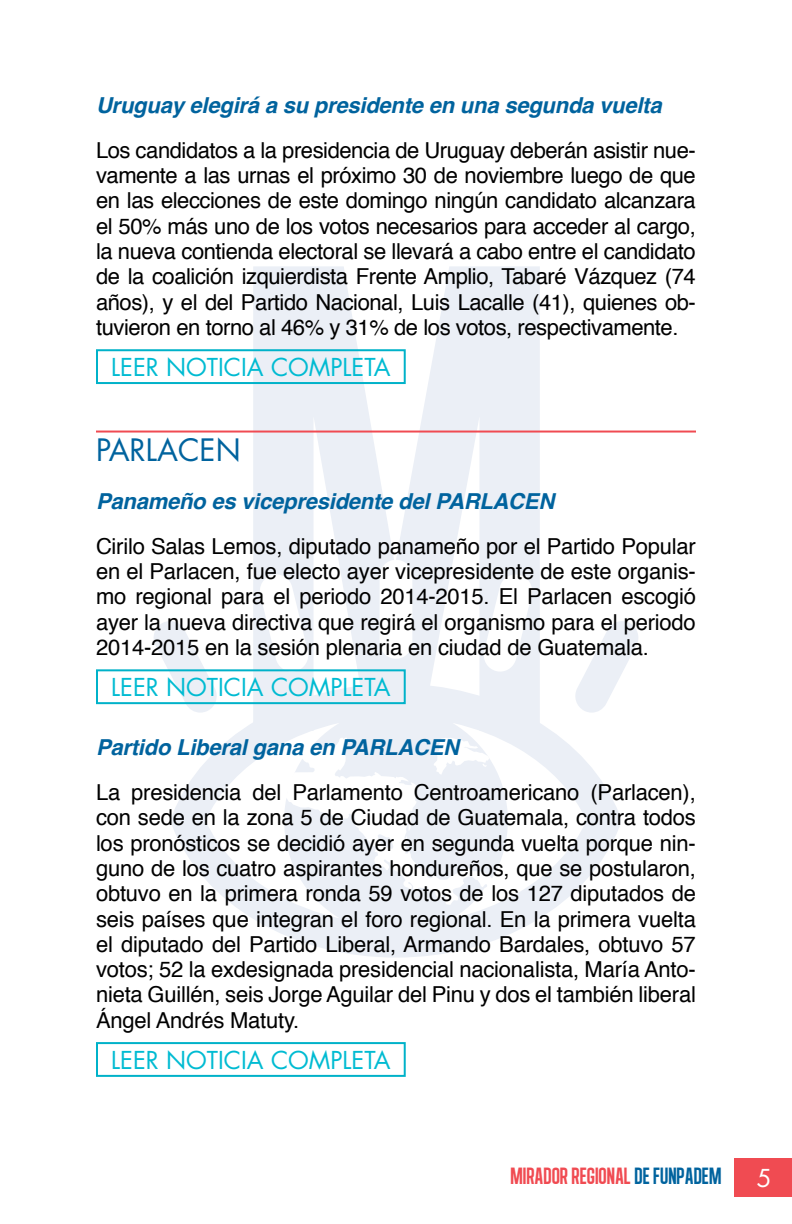
<style>
.page{position:relative;width:792px;height:1224px;background:#fff}
.page>*{position:absolute;margin:0;border:0;box-sizing:border-box;transform-origin:0 0}
.t1{font:30px "Futura LT";color:#00639e}
.t2{font:24px "Futura LT";color:#00bbd2}
.t3{font:24px "Algre Sans NC";color:#f04b52}
.t4{font:24px "Futura LT";color:#fff}
.t5{font:22px/25.4px "Helvetica";letter-spacing:-.01em;color:#000;text-align:justify}
.t6{font:italic 700 22px "Helvetica";letter-spacing:-.01em;color:#00639e}
.s1{color:#00639e}
</style>
<div class="page">
<svg style="left:253px;top:266px;width:287px;height:418px;fill:#ebeff6"></svg>
<svg style="left:258px;top:573px;width:52px;height:96px"></svg>
<div style="left:380px;top:560px;width:32px;height:99px;background:#fff;border-radius:16px"></div>
<svg style="left:151px;top:621px;width:61px;height:84px"></svg>
<svg style="left:580px;top:621px;width:58px;height:63px"></svg>
<svg style="left:482px;top:573px;width:52px;height:99px"></svg>
<svg style="left:171px;top:684px;width:450px;height:274px"></svg>
<svg style="left:285px;top:738px;width:212px;height:167px"></svg>
<div style="left:734px;top:1158px;width:58px;height:39px;background:#f04b52"></div>
<hr style="left:96px;top:431px;width:600px;height:2px;background:#f04b52">
<div style="left:96px;top:349px;width:310px;height:35px;border:2px solid #00b2c9"></div>
<div style="left:96px;top:669px;width:310px;height:35px;border:2px solid #00b2c9"></div>
<div style="left:96px;top:1042px;width:310px;height:35px;border:2px solid #00b2c9"></div>
<p class="t6" style="left:96px;top:87px;width:567px">Uruguay elegirá a su presidente en una segunda vuelta</p>
<p class="t5" style="left:96px;top:138px;width:601px">Los candidatos a la presidencia de Uruguay deberán asistir nue&shy;vamente a las urnas el próximo 30 de noviembre luego de que en las elecciones de este domingo ningún candidato alcanzara el 50% más uno de los votos necesarios para acceder al cargo, la nueva contienda electoral se llevará a cabo entre el candidato de la coalición izquierdista Frente Amplio, Tabaré Vázquez (74 años), y el del Partido Nacional, Luis Lacalle (41), quienes ob&shy;tuvieron en torno al 46% y 31% de los votos, respectivamente.</p>
<p class="t2" style="left:111px;top:352px;width:13px">LEER</p>
<p class="t2" style="left:166px;top:352px;width:15px">NOTI</p>
<p class="t2" style="left:224px;top:352px;width:80px">CIA COMPLETA</p>
<h1 class="t1" style="left:96px;top:430px;width:146px">PARLACEN</h1>
<p class="t6" style="left:96px;top:483px;width:369px">Panameño es vicepresidente del Parlacen</p>
<p class="t5" style="left:96px;top:534px;width:601px">Cirilo Salas Lemos, diputado panameño por el Partido Popular en el Parlacen, fue electo ayer vicepresidente de este organis&shy;mo regional para el periodo 2014-2015. El Parlacen escogió ayer la nueva directiva que regirá el organismo para el periodo 2014-2015 en la sesión plenaria en ciudad de Guatemala.</p>
<p class="t2" style="left:111px;top:672px;width:13px">LEER</p>
<p class="t2" style="left:166px;top:672px;width:15px">NOTI</p>
<p class="t2" style="left:224px;top:672px;width:80px">CIA COMPLETA</p>
<p class="t6" style="left:96px;top:729px;width:274px">Partido Liberal gana en Parlacen</p>
<p class="t5" style="left:96px;top:780px;width:601px">La presidencia del Parlamento Centroamericano (Parlacen), con sede en la zona 5 de Ciudad de Guatemala, contra todos los pronósticos se decidió ayer en segunda vuelta porque nin&shy;guno de los cuatro aspirantes hondureños, que se postularon, obtuvo en la primera ronda 59 votos de los 127 diputados de seis países que integran el foro regional. En la primera vuelta el diputado del Partido Liberal, Armando Bardales, obtuvo 57 votos; 52 la exdesignada presidencial nacionalista, María Anto&shy;nieta Guillén, seis Jorge Aguilar del Pinu y dos el también liberal Ángel Andrés Matuty.</p>
<p class="t2" style="left:111px;top:1045px;width:13px">LEER</p>
<p class="t2" style="left:166px;top:1045px;width:15px">NOTI</p>
<p class="t2" style="left:224px;top:1045px;width:80px">CIA COMPLETA</p>
<p class="t3" style="left:511px;top:1163px;width:212px">MIRADOR REGIONAL <span class="s1">DE FUNPADEM</span></p>
<p class="t4" style="left:757px;top:1163px;width:16px">5</p>
</div>
